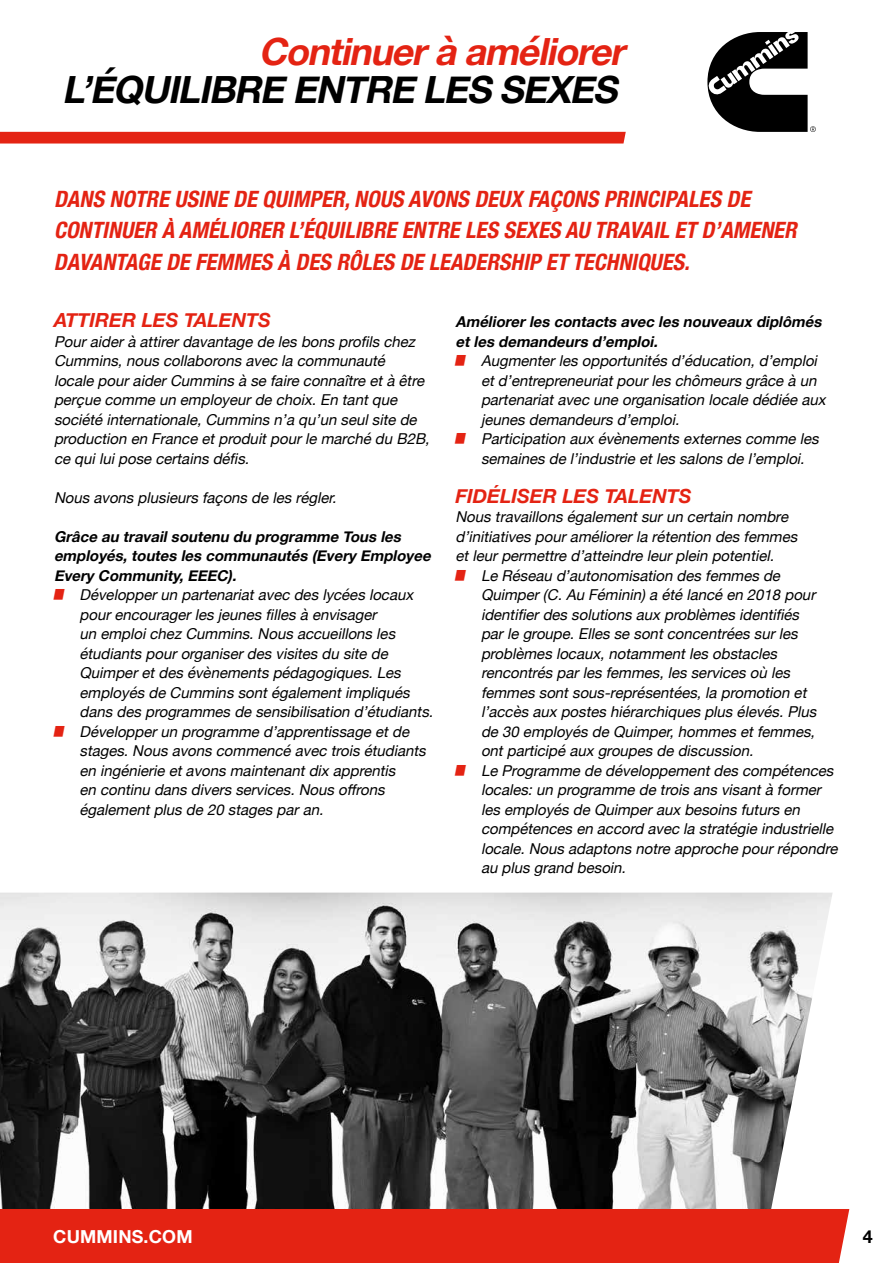
<style>
.page{position:relative;width:893px;height:1263px;background:#fff}
.page>*{position:absolute;margin:0;border:0;box-sizing:border-box;transform-origin:0 0}
.t1{font:italic 700 37.5px "Helvetica Neue";color:#000}
.t2{font:italic 700 37.5px "Helvetica Neue";color:#e42313}
.t3{font:italic 700 condensed 22.5px/31.5px "Helvetica Neue";color:#e42313}
.t4{font:italic 700 19.5px "Helvetica Neue";color:#e42313}
.t5{font:700 17.85px "Helvetica Neue";letter-spacing:.01em;color:#fff}
.t6{font:700 17.85px "Helvetica Neue";color:#000}
.t7{font:italic 15px/19.5px "Helvetica Neue";color:#000}
.t8{font:italic 700 15px "Helvetica Neue";color:#000}
</style>
<div class="page">
<img style="left:0;top:893px;width:833px;height:316px">
<div style="left:0;top:1209px;width:849px;height:54px;background:#e42313"></div>
<svg style="left:0;top:132px;width:626px;height:12px;background:#e52c1c"></svg>
<svg style="left:707px;top:32px;width:109px;height:100px"></svg>
<h1 class="t2" style="left:259px;top:22px;width:379px">Continueràaméliorer</h1>
<h1 class="t1" style="left:62px;top:60px;width:568px">L’ÉQUILIBREENTRELESSEXES</h1>
<h2 class="t3" style="left:54px;top:181px;width:751px">DANSNOTREUSINEDEQUIMPER,NOUSAVONSDEUXFAÇONSPRINCIPALESDE<br>CONTINUER À AMÉLIORER L’ÉQUILIBREENTRELESSEXESAUTRAVAILETD’AMENER<br>DAVANTAGEDEFEMMESÀ DESRÔLESDELEADERSHIPETTECHNIQUES.</h2>
<h3 class="t4" style="left:54px;top:305px;width:218px">ATTIRER LES TALENTS</h3>
<p class="t7" style="left:54px;top:332px;width:381px">Pouraideràattirerdavantagedelesbonsprofilschez Cummins,nouscollaboronsaveclacommunauté localepouraiderCumminsàsefaireconnaîtreetàêtre perçuecommeunemployeurdechoix.Entantque sociétéinternationale,Cumminsn’aqu’unseulsitede productionenFranceetproduitpourlemarchéduB2B, cequiluiposecertainsdéfis.</p>
<p class="t7" style="left:54px;top:488px;width:288px">Nousavonsplusieursfaçonsdelesrégler.</p>
<p class="t8" style="left:54px;top:524px;width:353px">Grâceau travailsoutenu du programmeTousles</p>
<p class="t8" style="left:54px;top:544px;width:383px">employés,touteslescommunautés(EveryEmployee</p>
<p class="t8" style="left:54px;top:563px;width:188px">EveryCommunity,EEEC).</p>
<p class="t7" style="left:54px;top:586px;width:365px"><sup>█</sup> Développerunpartenariatavecdeslycéeslocaux</p>
<p class="t7" style="left:80px;top:605px;width:303px">pourencouragerlesjeunesfillesàenvisager</p>
<p class="t7" style="left:80px;top:625px;width:322px">unemploichezCummins.Nousaccueillonsles</p>
<p class="t7" style="left:80px;top:644px;width:314px">étudiantspourorganiserdesvisitesdusitede</p>
<p class="t7" style="left:80px;top:664px;width:327px">Quimperetdesévènementspédagogiques.Les</p>
<p class="t7" style="left:80px;top:683px;width:336px">employésdeCumminssontégalementimpliqués</p>
<p class="t7" style="left:80px;top:703px;width:359px">dansdesprogrammesdesensibilisationd’étudiants.</p>
<p class="t7" style="left:54px;top:722px;width:361px"><sup>█</sup> Développerunprogrammed’apprentissageetde</p>
<p class="t7" style="left:80px;top:742px;width:352px">stages.Nousavonscommencéavectroisétudiants</p>
<p class="t7" style="left:80px;top:761px;width:322px">eningénierieetavonsmaintenantdixapprentis</p>
<p class="t7" style="left:80px;top:781px;width:311px">encontinudansdiversservices.Nousoffrons</p>
<p class="t7" style="left:80px;top:800px;width:250px">égalementplusde20stagesparan.</p>
<p class="t8" style="left:455px;top:310px;width:372px">Améliorerlescontactsaveclesnouveauxdiplômés</p>
<p class="t8" style="left:455px;top:329px;width:208px">etlesdemandeursd’emploi.</p>
<p class="t7" style="left:455px;top:352px;width:367px"><sup>█</sup> Augmenterlesopportunitésd’éducation,d’emploi</p>
<p class="t7" style="left:481px;top:371px;width:341px">etd’entrepreneuriatpourleschômeursgrâceàun</p>
<p class="t7" style="left:481px;top:391px;width:351px">partenariatavecuneorganisationlocaledédiéeaux</p>
<p class="t7" style="left:481px;top:410px;width:204px">jeunesdemandeursd’emploi.</p>
<p class="t7" style="left:455px;top:430px;width:369px"><sup>█</sup> Participationauxévènementsexternescommeles</p>
<p class="t7" style="left:481px;top:449px;width:329px">semainesdel’industrieetlessalonsdel’emploi.</p>
<h3 class="t4" style="left:455px;top:480px;width:237px">FIDÉLISER LES TALENTS</h3>
<p class="t7" style="left:455px;top:508px;width:348px">Noustravaillonségalementsuruncertainnombre d’initiativespouraméliorerlarétentiondesfemmes etleurpermettred’atteindreleurpleinpotentiel.<br><sup>█</sup> LeRéseaud’autonomisationdesfemmesde</p>
<p class="t7" style="left:481px;top:586px;width:340px">Quimper(C.AuFéminin)aétélancéen2018pour</p>
<p class="t7" style="left:481px;top:605px;width:324px">identifierdessolutionsauxproblèmesidentifiés</p>
<p class="t7" style="left:481px;top:625px;width:323px">parlegroupe.Ellessesontconcentréessurles</p>
<p class="t7" style="left:481px;top:644px;width:302px">problèmeslocaux,notammentlesobstacles</p>
<p class="t7" style="left:481px;top:664px;width:315px">rencontrésparlesfemmes,lesservicesoùles</p>
<p class="t7" style="left:481px;top:683px;width:331px">femmessontsous-représentées,lapromotionet</p>
<p class="t7" style="left:481px;top:703px;width:341px">l’accèsauxposteshiérarchiquesplusélevés.Plus</p>
<p class="t7" style="left:481px;top:722px;width:340px">de30employésdeQuimper,hommesetfemmes,</p>
<p class="t7" style="left:481px;top:742px;width:278px">ontparticipéauxgroupesdediscussion.</p>
<p class="t7" style="left:455px;top:761px;width:384px"><sup>█</sup> LeProgrammededéveloppementdescompétences</p>
<p class="t7" style="left:481px;top:781px;width:346px">locales:unprogrammedetroisansvisantàformer</p>
<p class="t7" style="left:481px;top:800px;width:325px">lesemployésdeQuimperauxbesoinsfutursen</p>
<p class="t7" style="left:481px;top:820px;width:358px">compétencesenaccord aveclastratégieindustrielle</p>
<p class="t7" style="left:481px;top:839px;width:363px">locale.Nousadaptonsnotreapprochepourrépondre</p>
<p class="t7" style="left:481px;top:859px;width:151px">auplusgrand besoin.</p>
<p class="t5" style="left:53px;top:1223px;width:141px">CUMMINS.COM</p>
<p class="t6" style="left:863px;top:1223px;width:11px">4</p>
</div>
